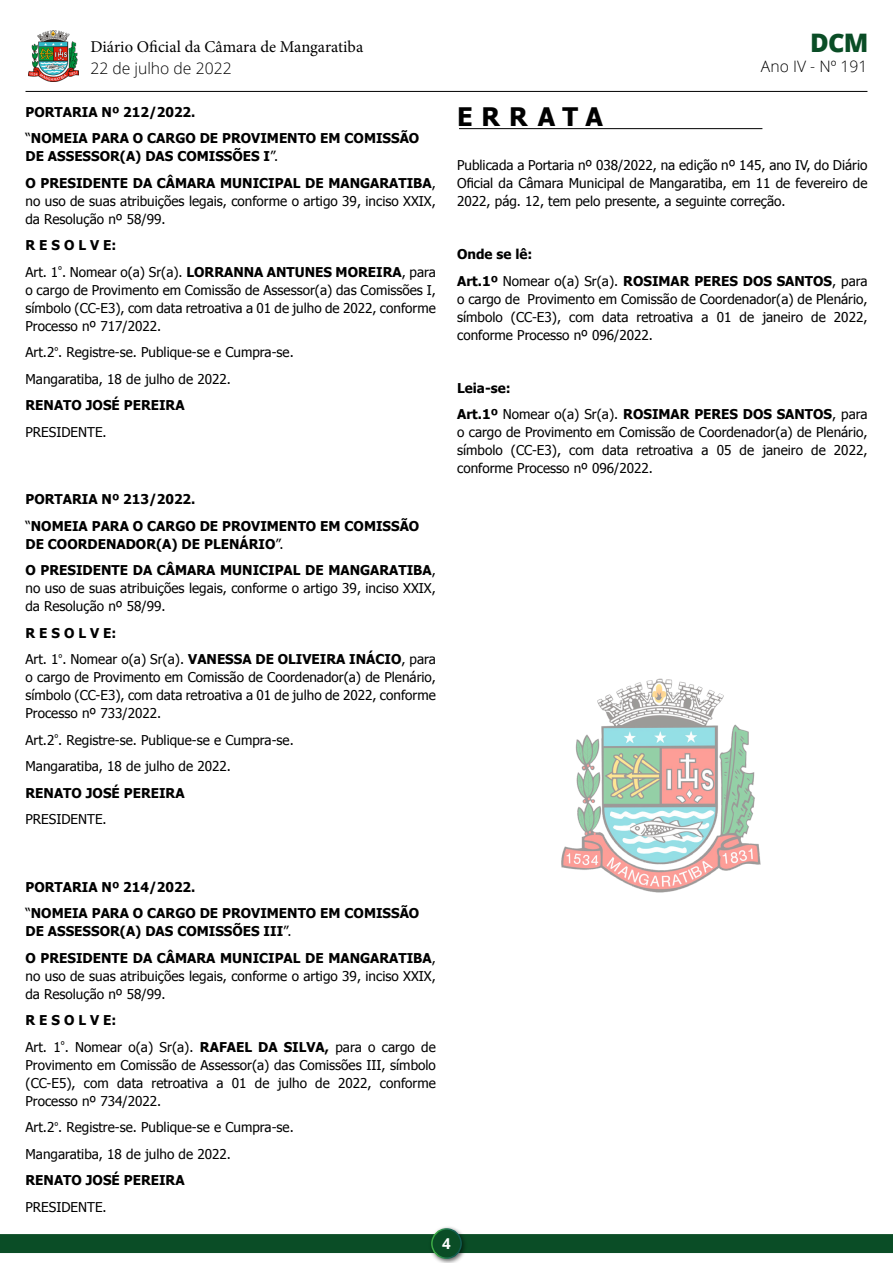
<style>
.page{position:relative;width:893px;height:1263px;background:#fff}
.page>*{position:absolute;margin:0;border:0;box-sizing:border-box;transform-origin:0 0}
.t1{font:700 25.5px "Tahoma";letter-spacing:.345em;color:#000}
.t2{font:800 25.5px "Open Sans";color:#0a4d26}
.t3{font:16.5px "Minion Pro";color:#000}
.t4{font:300 15.75px "Open Sans";color:#000}
.t5{font:700 15px "Open Sans";color:#fff}
.t6{font:13.5px/18px "Tahoma";color:#000}
.t7{font:700 13.5px/26.5px "Tahoma";color:#000}
.s1{font-weight:400}
.s2{font-weight:700}
</style>
<div class="page">
<div style="left:0;top:1234px;width:893px;height:19px;background:#0a4d26"></div>
<div style="left:428px;top:1225px;width:40px;height:38px;background:#000;opacity:.61"></div>
<div style="left:432px;top:1229px;width:29px;height:29px;background:#0a4d26;border-radius:50%"></div>
<div style="left:431px;top:1228px;width:31px;height:31px;border:2px solid #fff;border-radius:50%"></div>
<hr style="left:459px;top:128px;width:303px;height:1px;background:#000">
<img style="left:561px;top:678px;width:200px;height:215px">
<hr style="left:26px;top:91px;width:841px;height:1px;background:#000">
<img style="left:28px;top:31px;width:51px;height:50px">
<p class="t3" style="left:90px;top:36px;width:274px">Diário Oficial da Câmara de Mangaratiba</p>
<h1 class="t2" style="left:810px;top:23px;width:60px">DCM</h1>
<p class="t4" style="left:90px;top:57px;width:143px">22 de julho de 2022</p>
<p class="t4" style="left:761px;top:56px;width:108px">Ano IV - Nº 191</p>
<p class="t7" style="left:26px;top:98px;width:395px">PORTARIA Nº 212/2022.<br><span class="s1">“</span>NOMEIA PARA O CARGO DE PROVIMENTO EM COMISSÃO</p>
<p class="t7" style="left:26px;top:142px;width:412px">DE ASSESSOR(A) DAS COMISSÕES I<span class="s1">”.<br></span>O PRESIDENTE DA CÂMARA MUNICIPAL DE MANGARATIBA<span class="s1">,</span></p>
<p class="t6" style="left:26px;top:191px;width:412px">no uso de suas atribuições legais, conforme o artigo 39, inciso XXIX, da Resolução nº 58/99.</p>
<p class="t7" style="left:26px;top:231px;width:412px">R E S O L V E:<br><span class="s1">Art. 1</span><sup>º</sup><span class="s1">. Nomear o(a) Sr(a).</span> LORRANNA ANTUNES MOREIRA<span class="s1">, para</span></p>
<p class="t6" style="left:26px;top:280px;width:412px;text-align:justify">o cargo de Provimento em Comissão de Assessor(a) das Comissões I, símbolo (CC-E3), com data retroativa a 01 de julho de 2022, conforme Processo nº 717/2022.</p>
<p class="t6" style="left:26px;top:338px;width:270px;line-height:26.5px">Art.2<sup>º</sup>. Registre-se. Publique-se e Cumpra-se.<br>Mangaratiba, 18 de julho de 2022.</p>
<p class="t7" style="left:26px;top:391px;width:161px">RENATO JOSÉ PEREIRA</p>
<p class="t6" style="left:26px;top:422px;width:83px">PRESIDENTE.</p>
<p class="t7" style="left:26px;top:485px;width:395px">PORTARIA Nº 213/2022.<br><span class="s1">“</span>NOMEIA PARA O CARGO DE PROVIMENTO EM COMISSÃO</p>
<p class="t7" style="left:26px;top:530px;width:412px">DE COORDENADOR(A) DE PLENÁRIO<span class="s1">”.<br></span>O PRESIDENTE DA CÂMARA MUNICIPAL DE MANGARATIBA<span class="s1">,</span></p>
<p class="t6" style="left:26px;top:579px;width:412px">no uso de suas atribuições legais, conforme o artigo 39, inciso XXIX, da Resolução nº 58/99.</p>
<p class="t7" style="left:26px;top:619px;width:412px">R E S O L V E:<br><span class="s1">Art. 1</span><sup>º</sup><span class="s1">. Nomear o(a) Sr(a).</span> VANESSA DE OLIVEIRA INÁCIO<span class="s1">, para</span></p>
<p class="t6" style="left:26px;top:668px;width:412px;text-align:justify">o cargo de Provimento em Comissão de Coordenador(a) de Plenário, símbolo (CC-E3), com data retroativa a 01 de julho de 2022, conforme Processo nº 733/2022.</p>
<p class="t6" style="left:26px;top:726px;width:270px;line-height:26.5px">Art.2<sup>º</sup>. Registre-se. Publique-se e Cumpra-se.<br>Mangaratiba, 18 de julho de 2022.</p>
<p class="t7" style="left:26px;top:779px;width:161px">RENATO JOSÉ PEREIRA</p>
<p class="t6" style="left:26px;top:810px;width:83px">PRESIDENTE.</p>
<h1 class="t1" style="left:457px;top:99px;width:147px">ERRATA</h1>
<p class="t6" style="left:457px;top:156px;width:412px;text-align:justify">Publicada a Portaria nº 038/2022, na edição nº 145, ano IV, do Diário Oficial da Câmara Municipal de Mangaratiba, em 11 de fevereiro de 2022, pág. 12, tem pelo presente, a seguinte correção.</p>
<p class="t7" style="left:457px;top:240px;width:412px">Onde se lê:<br>Art.1º <span class="s1">Nomear o(a) Sr(a).</span> ROSIMAR PERES DOS SANTOS<span class="s1">, para</span></p>
<p class="t6" style="left:457px;top:289px;width:412px;text-align:justify">o cargo de Provimento em Comissão de Coordenador(a) de Plenário, símbolo (CC-E3), com data retroativa a 01 de janeiro de 2022, conforme Processo nº 096/2022.</p>
<p class="t7" style="left:457px;top:374px;width:412px">Leia-se:<br>Art.1º <span class="s1">Nomear o(a) Sr(a).</span> ROSIMAR PERES DOS SANTOS<span class="s1">, para</span></p>
<p class="t6" style="left:457px;top:423px;width:412px;text-align:justify">o cargo de Provimento em Comissão de Coordenador(a) de Plenário, símbolo (CC-E3), com data retroativa a 05 de janeiro de 2022, conforme Processo nº 096/2022.</p>
<p class="t7" style="left:26px;top:873px;width:395px">PORTARIA Nº 214/2022.<br><span class="s1">“</span>NOMEIA PARA O CARGO DE PROVIMENTO EM COMISSÃO</p>
<p class="t7" style="left:26px;top:917px;width:412px">DE ASSESSOR(A) DAS COMISSÕES III<span class="s1">”.<br></span>O PRESIDENTE DA CÂMARA MUNICIPAL DE MANGARATIBA<span class="s1">,</span></p>
<p class="t6" style="left:26px;top:966px;width:412px">no uso de suas atribuições legais, conforme o artigo 39, inciso XXIX, da Resolução nº 58/99.</p>
<p class="t6" style="left:26px;top:1006px;width:412px;line-height:26.5px"><span class="s2">R E S O L V E:<br></span>Art. 1<sup>º</sup>. Nomear o(a) Sr(a). <span class="s2">RAFAEL DA SILVA,</span> para o cargo de</p>
<p class="t6" style="left:26px;top:1055px;width:412px;text-align:justify">Provimento em Comissão de Assessor(a) das Comissões III, símbolo (CC-E5), com data retroativa a 01 de julho de 2022, conforme Processo nº 734/2022.</p>
<p class="t6" style="left:26px;top:1113px;width:270px;line-height:26.5px">Art.2<sup>º</sup>. Registre-se. Publique-se e Cumpra-se.<br>Mangaratiba, 18 de julho de 2022.</p>
<p class="t7" style="left:26px;top:1166px;width:161px">RENATO JOSÉ PEREIRA</p>
<p class="t6" style="left:26px;top:1197px;width:83px">PRESIDENTE.</p>
<p class="t5" style="left:442px;top:1233px;width:10px">4</p>
</div>
